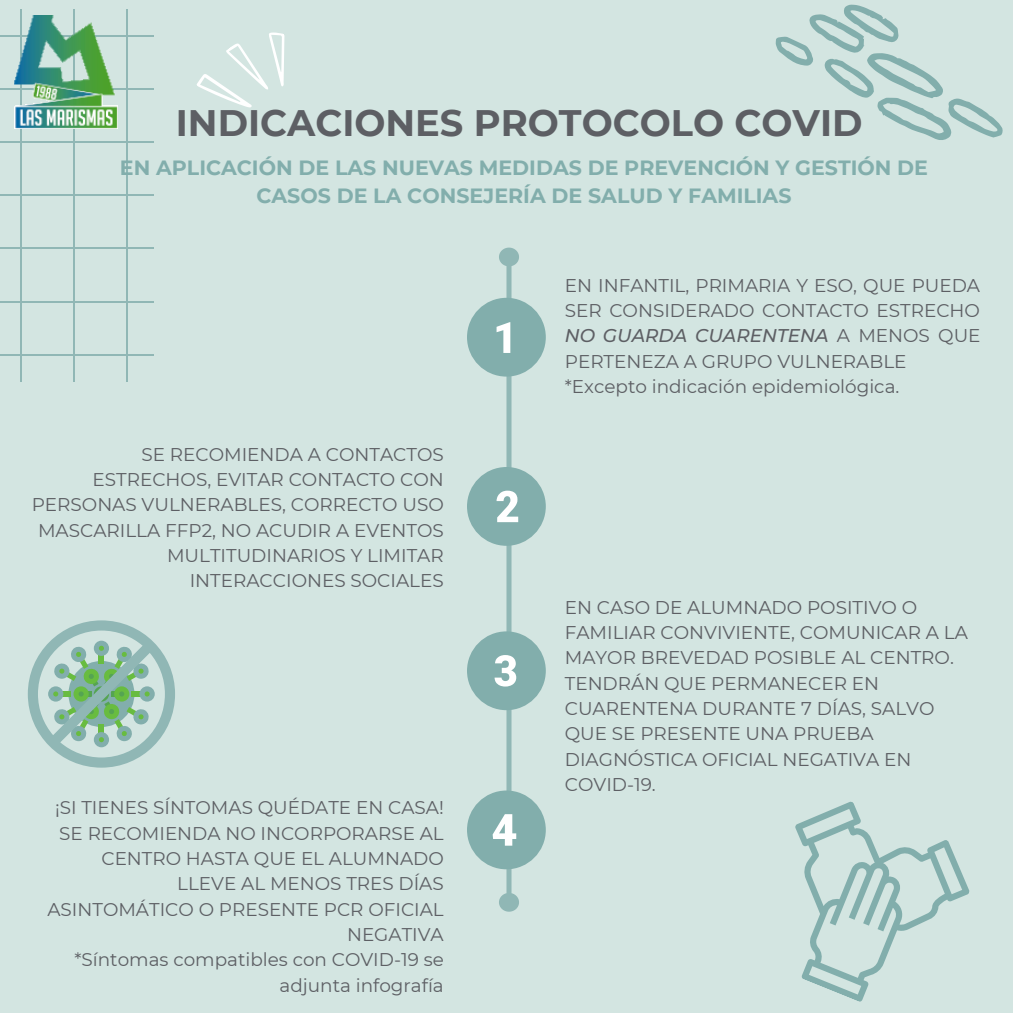
<style>
.page{position:relative;width:1013px;height:1013px;background:#fff}
.page>*{position:absolute;margin:0;border:0;box-sizing:border-box;transform-origin:0 0}
.t1{font:700 36.75px "Montserrat";color:#5d5f64}
.t2{font:700 20.5px/28.1px "Montserrat";color:#82aeac;text-align:center}
.t3{font:18.38px/25.2px "Montserrat";color:#5d5f64;text-align:right}
.s1{font-weight:500;font-style:italic}
</style>
<div class="page">
<div style="left:0;top:0;width:1012px;height:1012px;background:#d3e5e1"></div>
<div style="left:506px;top:266px;width:5px;height:626px;background:#90b7b5"></div>
<svg style="left:499px;top:889px;width:20px;height:23px"></svg>
<svg style="left:499px;top:247px;width:20px;height:22px"></svg>
<div style="left:467px;top:298px;width:79px;height:78px;background:#82aeac;border-radius:50%"></div>
<svg style="left:496px;top:322px;width:14px;height:31px"></svg>
<div style="left:467px;top:467px;width:79px;height:79px;background:#82aeac;border-radius:50%"></div>
<svg style="left:496px;top:490px;width:22px;height:32px"></svg>
<div style="left:467px;top:631px;width:79px;height:79px;background:#82aeac;border-radius:50%"></div>
<svg style="left:494px;top:655px;width:22px;height:31px"></svg>
<div style="left:467px;top:790px;width:79px;height:79px;background:#82aeac;border-radius:50%"></div>
<svg style="left:492px;top:814px;width:24px;height:31px"></svg>
<svg style="left:196px;top:32px;width:89px;height:76px"></svg>
<svg style="left:775px;top:4px;width:228px;height:136px"></svg>
<hr style="left:127px;top:9px;width:1px;height:372px;background:#90b7b5">
<hr style="left:73px;top:9px;width:2px;height:372px;background:#90b7b5">
<hr style="left:20px;top:9px;width:2px;height:372px;background:#90b7b5">
<hr style="left:0;top:354px;width:154px;height:1px;background:#90b7b5">
<hr style="left:0;top:301px;width:154px;height:1px;background:#90b7b5">
<hr style="left:0;top:248px;width:154px;height:1px;background:#90b7b5">
<hr style="left:0;top:194px;width:154px;height:2px;background:#90b7b5">
<hr style="left:0;top:141px;width:154px;height:1px;background:#90b7b5">
<hr style="left:0;top:88px;width:154px;height:1px;background:#90b7b5">
<hr style="left:0;top:35px;width:154px;height:1px;background:#90b7b5">
<img style="left:15px;top:16px;width:102px;height:112px">
<svg style="left:28px;top:620px;width:147px;height:147px"></svg>
<svg style="left:795px;top:801px;width:175px;height:201px"></svg>
<p class="t1" style="left:176px;top:100px;width:688px">INDICACIONES PROTOCOLO COVID</p>
<p class="t2" style="left:120px;top:154px;width:809px">EN APLICACIÓN DE LAS NUEVAS MEDIDAS DE PREVENCIÓN Y GESTIÓN DE<br>CASOS DE LA CONSEJERÍA DE SALUD Y FAMILIAS</p>
<p class="t3" style="left:32px;top:441px;width:413px">SE RECOMIENDA A CONTACTOS<br>ESTRECHOS, EVITAR CONTACTO CON<br>PERSONAS VULNERABLES, CORRECTO USO<br>MASCARILLA FFP2, NO ACUDIR A EVENTOS<br>MULTITUDINARIOS Y LIMITAR<br>INTERACCIONES SOCIALES</p>
<p class="t3" style="left:55px;top:795px;width:390px">¡SI TIENES SÍNTOMAS QUÉDATE EN CASA!</p>
<p class="t3" style="left:47px;top:820px;width:398px">SE RECOMIENDA NO INCORPORARSE AL<br>CENTRO HASTA QUE EL ALUMNADO<br>LLEVE AL MENOS TRES DÍAS<br>ASINTOMÁTICO O PRESENTE PCR OFICIAL<br>NEGATIVA</p>
<p class="t3" style="left:74px;top:947px;width:371px">*Síntomas compatibles con COVID-19 se adjunta infografía</p>
<p class="t3" style="left:565px;top:272px;width:417px;text-align:justify">EN INFANTIL, PRIMARIA Y ESO, QUE PUEDA SER CONSIDERADO CONTACTO ESTRECHO <span class="s1">NO GUARDA CUARENTENA</span> A MENOS QUE PERTENEZA A GRUPO VULNERABLE</p>
<p class="t3" style="left:565px;top:373px;width:336px">*Excepto indicación epidemiológica.</p>
<p class="t3" style="left:565px;top:594px;width:404px;text-align:left">EN CASO DE ALUMNADO POSITIVO O<br>FAMILIAR CONVIVIENTE, COMUNICAR A LA<br>MAYOR BREVEDAD POSIBLE AL CENTRO.<br>TENDRÁN QUE PERMANECER EN<br>CUARENTENA DURANTE 7 DÍAS, SALVO<br>QUE SE PRESENTE UNA PRUEBA<br>DIAGNÓSTICA OFICIAL NEGATIVA EN<br>COVID-19.</p>
</div>
